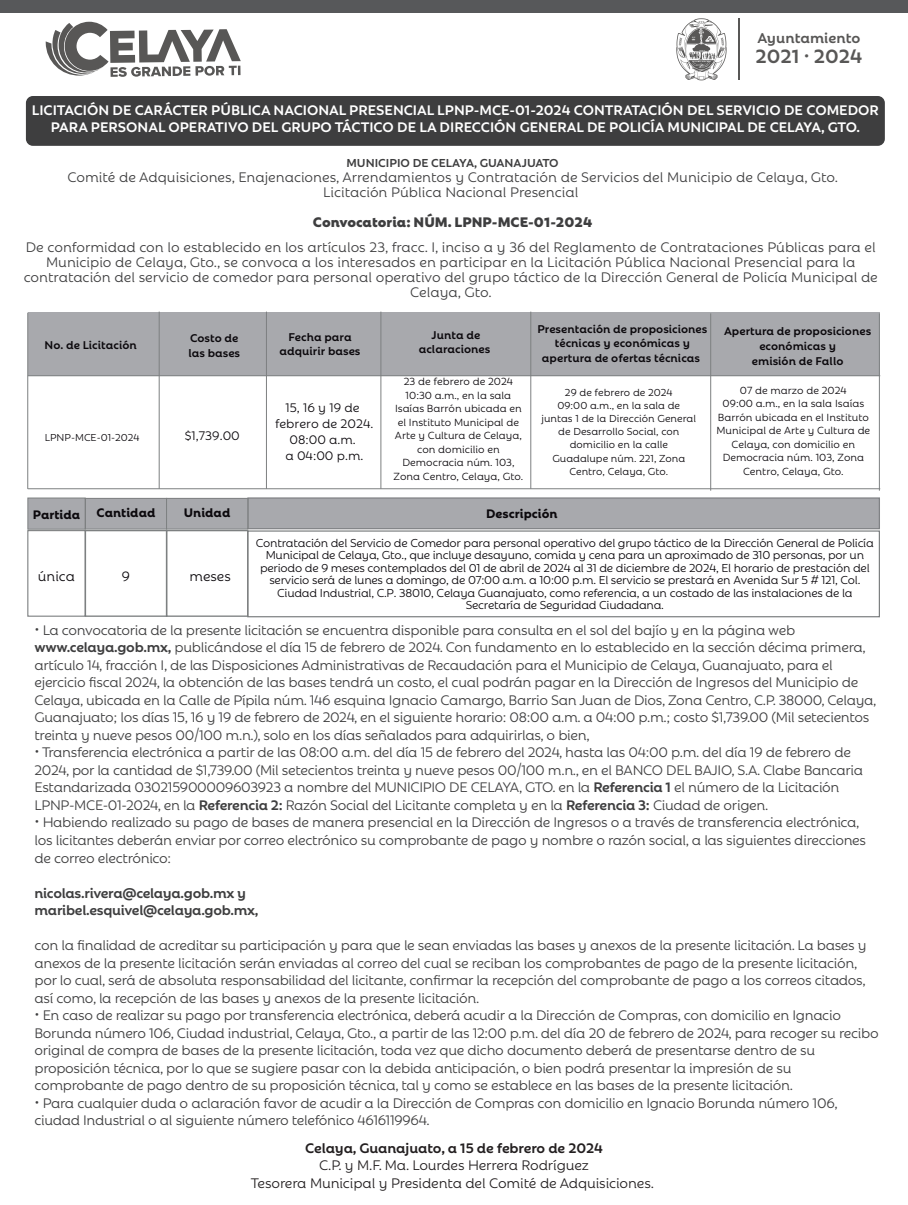
<style>
.page{position:relative;width:908px;height:1205px;background:#fff}
.page>*{position:absolute;margin:0;border:0;box-sizing:border-box;transform-origin:0 0}
.t1{font:700 20.75px "Rebrand Dis";color:#585756}
.t2{font:700 15.5px "Rebrand Dis";color:#585756}
.t3{font:15px/17.5px "Rebrand Dis";letter-spacing:-.02em;color:#3e3e3f}
.t4{font:15px/15px "Rebrand Dis";color:#3e3e3f;text-align:center}
.t5{font:700 15px/17.5px "Rebrand Dis";color:#fff;text-align:center}
.t6{font:15px/17.5px "Rebrand Dis";letter-spacing:-.01em;color:#231f20;text-align:center}
.t7{font:700 15px/17.5px "Rebrand Dis";letter-spacing:-.02em;color:#3e3e3f}
.t8{font:700 15px "Rebrand Dis";letter-spacing:-.01em;color:#231f20}
.t9{font:800 15px "Rebrand Dis";color:#3e3e3f}
.t10{font:14.75px "Rebrand Dis";color:#0c090d}
.t11{font:13.5px/16.2px "Rebrand Dis";color:#0c090d;text-align:center}
.t12{font:700 expanded 13.5px "Rebrand Dis";color:#0c090d}
.t13{font:12.5px/12.5px "Rebrand Dis";letter-spacing:-.02em;color:#0c090d;text-align:center}
.t14{font:700 12.5px "Rebrand Dis";color:#3e3e3f}
.t15{font:700 12.25px/14.8px "Rebrand Dis";color:#0c090d;text-align:center}
.t16{font:11.25px/13.5px "Rebrand Dis";color:#0c090d;text-align:center}
.t17{font:11px/13.2px "Rebrand Dis";color:#0c090d;text-align:center}
.s1{font-weight:700}
</style>
<div class="page">
<div style="left:26px;top:96px;width:858px;height:50px;background:#3e3e3f;border-radius:7px"></div>
<div style="left:0;top:0;width:907px;height:13px;background:#57585a"></div>
<div style="left:28px;top:312px;width:130px;height:64px;background:#a8a9ad"></div>
<div style="left:158px;top:312px;width:114px;height:64px;background:#a8a9ad"></div>
<div style="left:272px;top:312px;width:161px;height:64px;background:#a8a9ad"></div>
<div style="left:433px;top:312px;width:124px;height:64px;background:#a8a9ad"></div>
<div style="left:557px;top:312px;width:173px;height:64px;background:#a8a9ad"></div>
<div style="left:730px;top:312px;width:149px;height:64px;background:#a8a9ad"></div>
<hr style="left:159px;top:312px;width:1px;height:177px;background:#7d8081">
<hr style="left:266px;top:312px;width:1px;height:177px;background:#7d8081">
<hr style="left:380px;top:312px;width:1px;height:177px;background:#7d8081">
<hr style="left:530px;top:312px;width:1px;height:177px;background:#7d8081">
<hr style="left:710px;top:313px;width:1px;height:178px;background:#7d8081">
<hr style="left:28px;top:375px;width:851px;height:1px;background:#7d8081">
<hr style="left:28px;top:488px;width:851px;height:1px;background:#7d8081">
<hr style="left:27px;top:313px;width:1px;height:176px;background:#7d8081">
<hr style="left:878px;top:313px;width:1px;height:178px;background:#7d8081">
<svg style="left:676px;top:18px;width:50px;height:62px"></svg>
<hr style="left:738px;top:18px;width:1px;height:62px;background:#585756">
<svg style="left:46px;top:22px;width:195px;height:55px"></svg>
<div style="left:28px;top:498px;width:57px;height:31px;background:#a8a9ad"></div>
<div style="left:27px;top:530px;width:59px;height:87px;border:1px solid #7d8081"></div>
<div style="left:85px;top:530px;width:82px;height:87px;border:1px solid #7d8081"></div>
<div style="left:85px;top:498px;width:82px;height:31px;background:#a8a9ad"></div>
<div style="left:247px;top:497px;width:632px;height:32px;background:#a8a9ad;border:1px solid #808285"></div>
<div style="left:27px;top:498px;width:58px;height:31px;border:1px solid #7d8081"></div>
<div style="left:247px;top:530px;width:632px;height:87px;border:1px solid #7d8081"></div>
<div style="left:85px;top:498px;width:82px;height:31px;border:1px solid #7d8081"></div>
<div style="left:166px;top:530px;width:82px;height:87px;border:1px solid #7d8081"></div>
<div style="left:166px;top:498px;width:82px;height:31px;background:#a8a9ad"></div>
<div style="left:166px;top:498px;width:82px;height:31px;border:1px solid #7d8081"></div>
<p class="t2" style="left:757px;top:26px;width:104px">Ayuntamiento</p>
<h1 class="t1" style="left:755px;top:39px;width:108px">2021 · 2024</h1>
<p class="t5" style="left:32px;top:100px;width:848px">LICITACIÓN DE CARÁCTER PÚBLICA NACIONAL PRESENCIAL LPNP-MCE-01-2024 CONTRATACIÓN DEL SERVICIO DE COMEDOR<br>PARA PERSONAL OPERATIVO DEL GRUPO TÁCTICO DE LA DIRECCIÓN GENERAL DE POLICÍA MUNICIPAL DE CELAYA, GTO.</p>
<p class="t14" style="left:346px;top:153px;width:214px">MUNICIPIO DE CELAYA, GUANAJUATO</p>
<p class="t4" style="left:67px;top:169px;width:772px">Comité de Adquisiciones, Enajenaciones, Arrendamientos y Contratación de Servicios del Municipio de Celaya, Gto.<br>Licitación Pública Nacional Presencial</p>
<p class="t9" style="left:313px;top:210px;width:281px">Convocatoria: NÚM. LPNP-MCE-01-2024</p>
<p class="t4" style="left:24px;top:238px;width:855px">De conformidad con lo establecido en los artículos 23, fracc. I, inciso a y 36 del Reglamento de Contrataciones Públicas para el Municipio de Celaya, Gto., se convoca a los interesados en participar en la Licitación Pública Nacional Presencial para la contratación del servicio de comedor para personal operativo del grupo táctico de la Dirección General de Policía Municipal de Celaya, Gto.</p>
<p class="t15" style="left:45px;top:336px;width:94px">No. de Licitación</p>
<p class="t15" style="left:188px;top:329px;width:53px;text-align:left">Costo de las bases</p>
<p class="t15" style="left:279px;top:328px;width:82px">Fecha para adquirir bases</p>
<p class="t15" style="left:418px;top:326px;width:73px">Junta de aclaraciones</p>
<p class="t15" style="left:537px;top:320px;width:171px">Presentación de proposiciones técnicas y económicas y apertura de ofertas técnicas</p>
<p class="t15" style="left:723px;top:323px;width:149px">Apertura de proposiciones económicas y<br>emisión de Fallo</p>
<p class="t17" style="left:45px;top:429px;width:96px">LPNP-MCE-01-2024</p>
<p class="t11" style="left:185px;top:427px;width:56px">$1,739.00</p>
<p class="t12" style="left:33px;top:502px;width:124px">Partida Cantidad</p>
<p class="t10" style="left:38px;top:566px;width:39px">única</p>
<p class="t10" style="left:122px;top:566px;width:10px">9</p>
<p class="t12" style="left:184px;top:502px;width:48px">Unidad</p>
<p class="t10" style="left:189px;top:566px;width:43px">meses</p>
<p class="t11" style="left:275px;top:398px;width:100px">15, 16 y 19 de febrero de 2024.<br>08:00 a.m.<br>a 04:00 p.m.</p>
<p class="t16" style="left:393px;top:374px;width:131px">23 de febrero de 2024<br>10:30 a.m., en la sala<br>Isaías Barrón ubicada en el Instituto Municipal de<br>Arte y Cultura de Celaya, con domicilio en<br>Democracia núm. 103,<br>Zona Centro, Celaya, Gto.</p>
<p class="t17" style="left:541px;top:385px;width:156px">29 de febrero de 2024<br>09:00 a.m., en la sala de juntas 1 de la Dirección General de Desarrollo Social, con domicilio en la calle<br>Guadalupe núm. 221, Zona<br>Centro, Celaya, Gto.</p>
<p class="t16" style="left:716px;top:382px;width:155px">07 de marzo de 2024<br>09:00 a.m., en la sala Isaías<br>Barrón ubicada en el Instituto<br>Municipal de Arte y Cultura de<br>Celaya, con domicilio en<br>Democracia núm. 103, Zona<br>Centro, Celaya, Gto.</p>
<p class="t12" style="left:486px;top:502px;width:73px">Descripción</p>
<p class="t13" style="left:256px;top:535px;width:619px">Contratación del Servicio de Comedor para personal operativo del grupo táctico de la Dirección General de Policía Municipal de Celaya, Gto., que incluye desayuno, comida y cena para un aproximado de 310 personas, por un periodo de 9 meses contemplados del 01 de abril de 2024 al 31 de diciembre de 2024, El horario de prestación del servicio será de lunes a domingo, de 07:00 a.m. a 10:00 p.m. El servicio se prestará en Avenida Sur 5 # 121, Col.<br>Ciudad Industrial, C.P. 38010, Celaya Guanajuato, como referencia, a un costado de las instalaciones de la Secretaría de Seguridad Ciudadana.</p>
<p class="t3" style="left:34px;top:620px;width:843px">• La convocatoria de la presente licitación se encuentra disponible para consulta en el sol del bajío y en la página web <span class="s1">www.celaya.gob.mx,</span> publicándose el día 15 de febrero de 2024. Con fundamento en lo establecido en la sección décima primera, artículo 14, fracción I, de las Disposiciones Administrativas de Recaudación para el Municipio de Celaya, Guanajuato, para el ejercicio fiscal 2024, la obtención de las bases tendrá un costo, el cual podrán pagar en la Dirección de Ingresos del Municipio de Celaya, ubicada en la Calle de Pípila núm. 146 esquina Ignacio Camargo, Barrio San Juan de Dios, Zona Centro, C.P. 38000, Celaya, Guanajuato; los días 15, 16 y 19 de febrero de 2024, en el siguiente horario: 08:00 a.m. a 04:00 p.m.; costo $1,739.00 (Mil setecientos treinta y nueve pesos 00/100 m.n.), solo en los días señalados para adquirirlas, o bien,</p>
<p class="t3" style="left:34px;top:742px;width:829px">• Transferencia electrónica a partir de las 08:00 a.m. del día 15 de febrero del 2024, hasta las 04:00 p.m. del día 19 de febrero de 2024, por la cantidad de $1,739.00 (Mil setecientos treinta y nueve pesos 00/100 m.n., en el BANCO DEL BAJIO, S.A. Clabe Bancaria Estandarizada 030215900009603923 a nombre del MUNICIPIO DE CELAYA, GTO. en la <span class="s1">Referencia 1</span> el número de la Licitación LPNP-MCE-01-2024, en la <span class="s1">Referencia 2:</span> Razón Social del Licitante completa y en la <span class="s1">Referencia 3:</span> Ciudad de origen.</p>
<p class="t3" style="left:34px;top:812px;width:832px">• Habiendo realizado su pago de bases de manera presencial en la Dirección de Ingresos o a través de transferencia electrónica, los licitantes deberán enviar por correo electrónico su comprobante de pago y nombre o razón social, a las siguientes direcciones de correo electrónico:</p>
<p class="t7" style="left:34px;top:882px;width:225px">nicolas.rivera@celaya.gob.mx y maribel.esquivel@celaya.gob.mx,</p>
<p class="t3" style="left:34px;top:935px;width:833px">con la finalidad de acreditar su participación y para que le sean enviadas las bases y anexos de la presente licitación. La bases y anexos de la presente licitación serán enviadas al correo del cual se reciban los comprobantes de pago de la presente licitación, por lo cual, será de absoluta responsabilidad del licitante, confirmar la recepción del comprobante de pago a los correos citados, así como, la recepción de las bases y anexos de la presente licitación.</p>
<p class="t3" style="left:34px;top:1005px;width:845px">• En caso de realizar su pago por transferencia electrónica, deberá acudir a la Dirección de Compras, con domicilio en Ignacio Borunda número 106, Ciudad industrial, Celaya, Gto., a partir de las 12:00 p.m. del día 20 de febrero de 2024, para recoger su recibo original de compra de bases de la presente licitación, toda vez que dicho documento deberá de presentarse dentro de su proposición técnica, por lo que se sugiere pasar con la debida anticipación, o bien podrá presentar la impresión de su comprobante de pago dentro de su proposición técnica, tal y como se establece en las bases de la presente licitación.</p>
<p class="t3" style="left:34px;top:1093px;width:804px">• Para cualquier duda o aclaración favor de acudir a la Dirección de Compras con domicilio en Ignacio Borunda número 106, ciudad Industrial o al siguiente número telefónico 4616119964.</p>
<p class="t8" style="left:305px;top:1136px;width:299px">Celaya, Guanajuato, a 15 de febrero de 2024</p>
<p class="t6" style="left:251px;top:1155px;width:404px">C.P. y M.F. Ma. Lourdes Herrera Rodríguez<br>Tesorera Municipal y Presidenta del Comité de Adquisiciones.</p>
</div>
